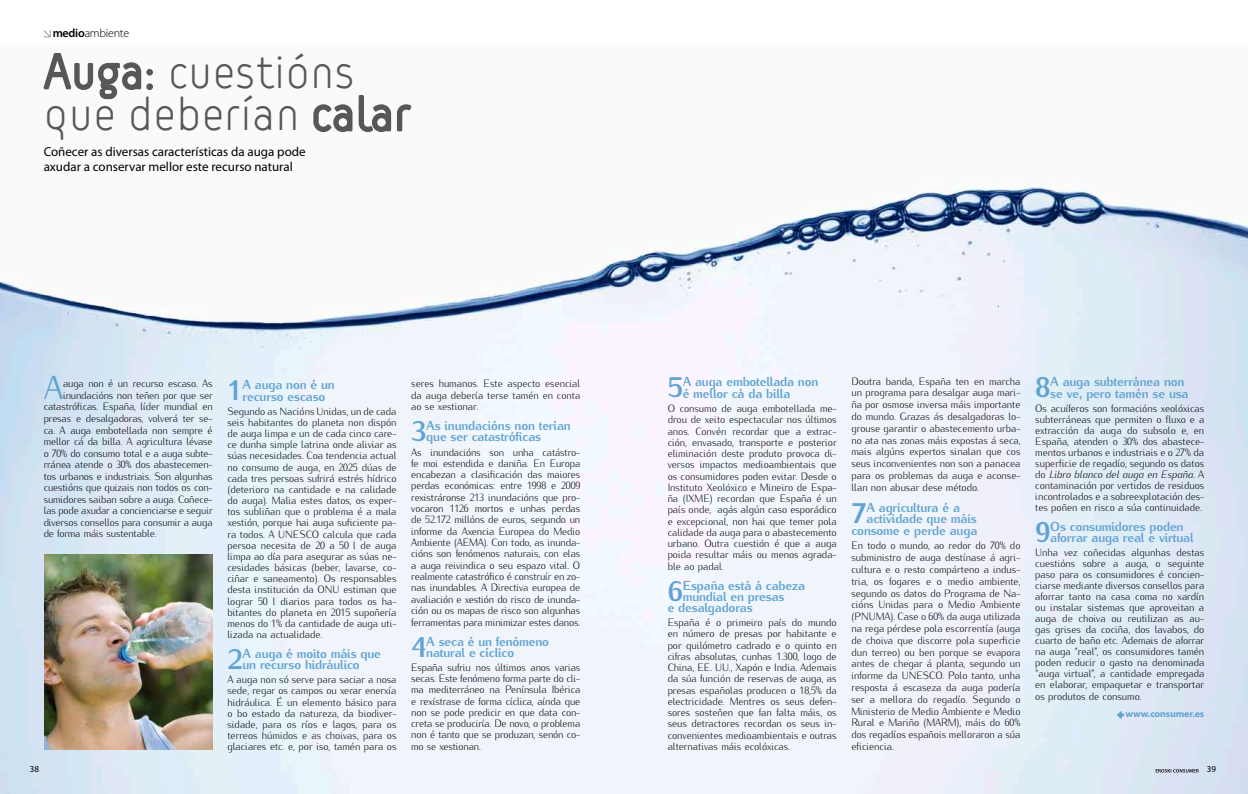
<style>
.page{position:relative;width:1248px;height:794px;background:#fff}
.page>*{position:absolute;margin:0;border:0;box-sizing:border-box;transform-origin:0 0}
.t1{font:46px/42px "VSV Melon Light";letter-spacing:-.02em;color:#57575a}
.t2{font:33.1px "Kurier";color:#61a3d2;scale:.96 1}
.t3{font:800 13px/11.5px "Kurier";letter-spacing:-.015em;color:#61a3d2;scale:.96 1}
.t4{font:13px/15px "Myriad Pro";color:#000}
.t5{font:300 12px "Myriad Pro";letter-spacing:-.02em;color:#000}
.t6{font:300 10.6px/11.2px "Kurier";letter-spacing:-.015em;color:#000;text-align:justify;scale:.96 1}
.t7{font:700 9.6px "Myriad Pro";letter-spacing:-.015em;color:#61a3d2;scale:1.04 1}
.t8{font:9px "Myriad Pro";color:#000}
.s1{font-weight:600}
.s2{font-size:28.7px}
.s3{font-style:italic}
</style>
<div class="page">
<img style="left:0;top:183px;width:1247px;height:611px">
<svg style="left:1155px;top:769px;width:43px;height:3px"></svg>
<svg style="left:44px;top:30px;width:7px;height:7px"></svg>
<svg style="left:43px;top:53px;width:110px;height:47px"></svg>
<svg style="left:313px;top:95px;width:99px;height:38px"></svg>
<svg style="left:1116px;top:711px;width:8px;height:8px"></svg>
<img style="left:44px;top:555px;width:168px;height:195px">
<p class="t5" style="left:53px;top:27px;width:78px"><span class="s1">medio</span>ambiente</p>
<h1 class="t1" style="left:44px;top:50px;width:368px">Auga: cuestións que deberían calar</h1>
<p class="t4" style="left:44px;top:145px;width:263px">Coñecer as diversas características da auga pode axudar a conservar mellor este recurso natural</p>
<h2 class="t2" style="left:44px;top:362px;width:22px">A</h2>
<p class="t6" style="left:63px;top:377px;width:157px">auga non é un recurso escaso. As</p>
<p class="t6" style="left:63px;top:389px;width:157px">inundacións non teñen por que ser</p>
<p class="t6" style="left:44px;top:400px;width:178px">catastróficas. España, líder mundial en</p>
<p class="t6" style="left:44px;top:412px;width:177px">presas e desalgadoras, volverá ter se-</p>
<p class="t6" style="left:44px;top:423px;width:178px">ca. A auga embotellada non sempre é</p>
<p class="t6" style="left:44px;top:435px;width:177px">mellor cá da billa. A agricultura lévase</p>
<p class="t6" style="left:44px;top:446px;width:177px">o 70% do consumo total e a auga subte-</p>
<p class="t6" style="left:44px;top:458px;width:177px">rránea atende o 30% dos abastecemen-</p>
<p class="t6" style="left:44px;top:469px;width:178px">tos urbanos e industriais. Son algunhas</p>
<p class="t6" style="left:44px;top:481px;width:178px">cuestións que quizais non todos os con-</p>
<p class="t6" style="left:44px;top:492px;width:178px">sumidores saiban sobre a auga. Coñece-</p>
<p class="t6" style="left:44px;top:504px;width:177px">las pode axudar a concienciarse e seguir</p>
<p class="t6" style="left:44px;top:515px;width:178px">diversos consellos para consumir a auga</p>
<p class="t6" style="left:44px;top:527px;width:119px">de forma máis sustentable.</p>
<p class="t3" style="left:227px;top:378px;width:113px;text-align:center"><span class="s2">1</span>A auga non é un recurso escaso</p>
<p class="t6" style="left:227px;top:404px;width:178px">Segundo as Nacións Unidas, un de cada seis habitantes do planeta non dispón de auga limpa e un de cada cinco care&shy;ce dunha simple latrina onde aliviar as súas necesidades. Coa tendencia actual no consumo de auga, en 2025 dúas de cada tres persoas sufrirá estrés hídrico (deterioro na cantidade e na calidade do auga). Malia estes datos, os exper&shy;tos subliñan que o problema é a mala xestión, porque hai auga suficiente pa&shy;ra todos. A UNESCO calcula que cada persoa necesita de 20 a 50 l de auga limpa ao día para asegurar as súas ne&shy;cesidades básicas (beber, lavarse, co&shy;ciñar e saneamento). Os responsables desta institución da ONU estiman que lograr 50 l diarios para todos os ha&shy;bitantes do planeta en 2015 supoñería menos do 1% da cantidade de auga uti&shy;lizada na actualidade.</p>
<p class="t3" style="left:227px;top:647px;width:161px;text-align:center"><span class="s2">2</span>A auga é moito máis que un recurso hidráulico</p>
<p class="t6" style="left:227px;top:673px;width:178px">A auga non só serve para saciar a nosa sede, regar os campos ou xerar enerxía hidráulica. É un elemento básico para o bo estado da natureza, da biodiver&shy;sidade, para os ríos e lagos, para os terreos húmidos e as choivas, para os glaciares etc. e, por iso, tamén para os</p>
<p class="t6" style="left:411px;top:377px;width:178px">seres humanos. Este aspecto esencial da auga debería terse tamén en conta ao se xestionar.</p>
<p class="t3" style="left:426px;top:419px;width:152px;text-indent:-15px"><span class="s2">3</span>As inundacións non terían que ser catastróficas</p>
<p class="t6" style="left:411px;top:445px;width:178px">As inundacións son unha catástro&shy;fe moi estendida e daniña. En Europa encabezan a clasificación das maiores perdas económicas: entre 1998 e 2009 rexistráronse 213 inundacións que pro&shy;vocaron 1126 mortos e unhas perdas de 52.172 millóns de euros, segundo un informe da Axencia Europea do Medio Ambiente (AEMA). Con todo, as inunda&shy;cións son fenómenos naturais, con elas a auga reivindica o seu espazo vital. O realmente catastrófico é construír en zo&shy;nas inundables. A Directiva europea de avaliación e xestión do risco de inunda&shy;ción ou os mapas de risco son algunhas ferramentas para minimizar estes danos.</p>
<p class="t3" style="left:426px;top:635px;width:129px;line-height:11px;text-indent:-15px"><span class="s2">4</span>A seca é un fenómeno natural e cíclico</p>
<p class="t6" style="left:411px;top:660px;width:178px">España sufriu nos últimos anos varias secas. Este fenómeno forma parte do cli&shy;ma mediterráneo na Península Ibérica e rexístrase de forma cíclica, aínda que non se pode predicir en que data con&shy;creta se produciría. De novo, o problema non é tanto que se produzan, senón co&shy;mo se xestionan.</p>
<p class="t3" style="left:682px;top:375px;width:143px;text-indent:-15px"><span class="s2">5</span>A auga embotellada non é mellor cá da billa</p>
<p class="t6" style="left:667px;top:402px;width:178px">O consumo de auga embotellada me&shy;drou de xeito espectacular nos últimos anos. Convén recordar que a extrac&shy;ción, envasado, transporte e posterior eliminación deste produto provoca di&shy;versos impactos medioambientais que os consumidores poden evitar. Desde o Instituto Xeolóxico e Mineiro de Espa&shy;ña (IXME) recordan que España é un país onde, agás algún caso esporádico e excepcional, non hai que temer pola calidade da auga para o abastecemento urbano. Outra cuestión é que a auga poida resultar máis ou menos agrada&shy;ble ao padal.</p>
<p class="t3" style="left:667px;top:579px;width:145px"><span class="s2">6</span>España está á cabeza</p>
<p class="t3" style="left:682px;top:590px;width:108px">mundial en presas</p>
<p class="t3" style="left:667px;top:601px;width:90px">e desalgadoras</p>
<p class="t6" style="left:667px;top:616px;width:178px">España é o primeiro país do mundo en número de presas por habitante e por quilómetro cadrado e o quinto en cifras absolutas, cunhas 1.300, logo de China, EE. UU., Xapón e India. Ademais da súa función de reservas de auga, as presas españolas producen o 18,5% da electricidade. Mentres os seus defen&shy;sores sosteñen que fan falta máis, os seus detractores recordan os seus in&shy;convenientes medioambientais e outras alternativas máis ecolóxicas.</p>
<p class="t6" style="left:851px;top:374px;width:178px;line-height:11.8px">Doutra banda, España ten en marcha un programa para desalgar auga mari&shy;ña por osmose inversa máis importante do mundo. Grazas ás desalgadoras lo&shy;grouse garantir o abastecemento urba&shy;no ata nas zonas máis expostas á seca, mais algúns expertos sinalan que cos seus inconvenientes non son a panacea para os problemas da auga e aconse&shy;llan non abusar dese método.</p>
<p class="t3" style="left:866px;top:501px;width:116px;line-height:11px;text-indent:-15px"><span class="s2">7</span>A agricultura é a actividade que máis</p>
<p class="t3" style="left:851px;top:524px;width:133px">consome e perde auga</p>
<p class="t6" style="left:851px;top:539px;width:178px;line-height:11.8px">En todo o mundo, ao redor do 70% do subministro de auga destínase á agri&shy;cultura e o resto compárteno a indus&shy;tria, os fogares e o medio ambiente, segundo os datos do Programa de Na&shy;cións Unidas para o Medio Ambiente (PNUMA). Case o 60% da auga utilizada na rega pérdese pola escorrentía (auga de choiva que discorre pola superficie dun terreo) ou ben porque se evapora antes de chegar á planta, segundo un informe da UNESCO. Polo tanto, unha resposta á escaseza da auga podería ser a mellora do regadío. Segundo o Ministerio de Medio Ambiente e Medio Rural e Mariño (MARM), máis do 60% dos regadíos españois melloraron a súa eficiencia.</p>
<p class="t3" style="left:1050px;top:375px;width:146px;text-indent:-15px"><span class="s2">8</span>A auga subterránea non se ve, pero tamén se usa</p>
<p class="t6" style="left:1035px;top:401px;width:178px">Os acuíferos son formacións xeolóxicas subterráneas que permiten o fluxo e a extracción da auga do subsolo e, en España, atenden o 30% dos abastece&shy;mentos urbanos e industriais e o 27% da superficie de regadío, segundo os datos do <span class="s3">Libro blanco del auga en España</span>. A contaminación por vertidos de residuos incontrolados e a sobreexplotación des&shy;tes poñen en risco a súa continuidade.</p>
<p class="t3" style="left:1050px;top:520px;width:151px;text-indent:-15px"><span class="s2">9</span>Os consumidores poden aforrar auga real e virtual</p>
<p class="t6" style="left:1035px;top:546px;width:178px">Unha vez coñecidas algunhas destas cuestións sobre a auga, o seguinte paso para os consumidores é concien&shy;ciarse mediante diversos consellos para aforrar tanto na casa coma no xardín ou instalar sistemas que aproveitan a auga de choiva ou reutilizan as au&shy;gas grises da cociña, dos lavabos, do cuarto de baño etc. Ademais de aforrar na auga “real”, os consumidores tamén poden reducir o gasto na denominada “auga virtual”, a cantidade empregada en elaborar, empaquetar e transportar os produtos de consumo.</p>
<p class="t7" style="left:1125px;top:709px;width:77px">www.consumer.es</p>
<p class="t8" style="left:30px;top:763px;width:11px">38</p>
<p class="t8" style="left:1206px;top:763px;width:11px">39</p>
</div>
